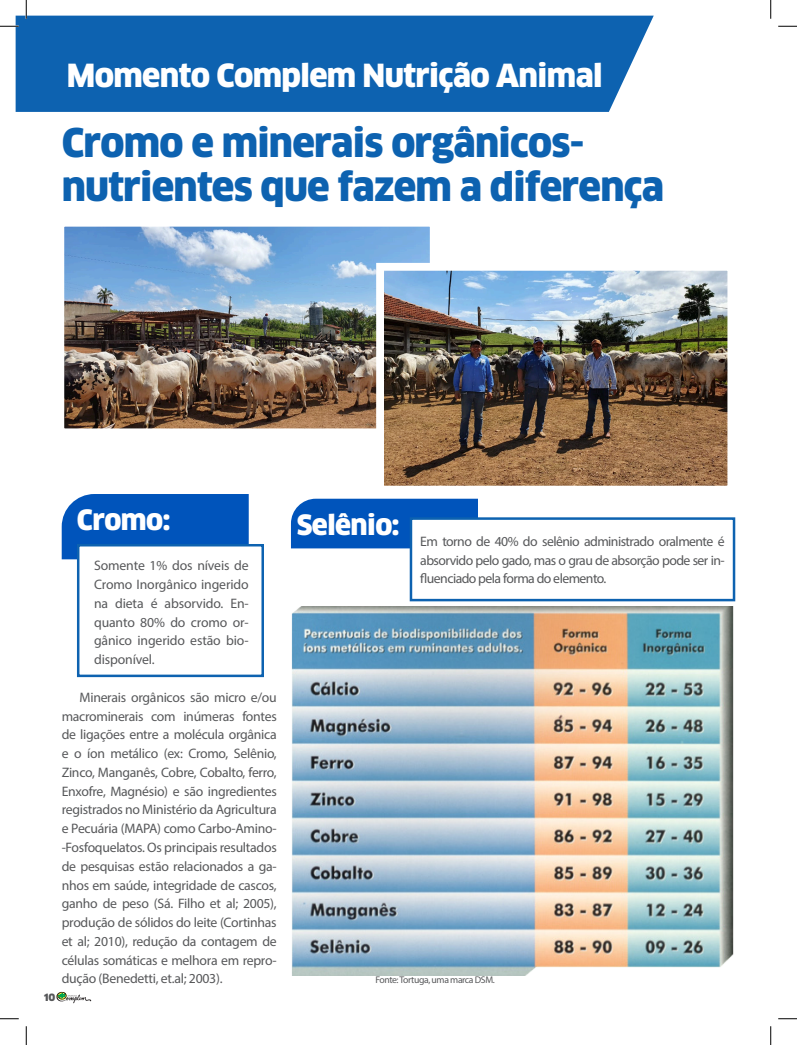
<style>
.page{position:relative;width:797px;height:1045px;background:#fff}
.page>*{position:absolute;margin:0;border:0;box-sizing:border-box;transform-origin:0 0}
.t1{font:900 38.5px/43.9px "Clan OSF";letter-spacing:-.02em;color:#0d62b0}
.t2{font:900 31.12px "Clan OSF";letter-spacing:-.02em;color:#fff}
.t3{font:900 27.25px "Clan OSF";letter-spacing:-.02em;color:#fff}
.t4{font:13.75px/18.8px "Myriad Pro";letter-spacing:-.02em;color:#57585a;text-align:justify}
.t5{font:900 11.38px "Clan OSF";color:#57585a}
.t6{font:9.75px "Myriad Pro";letter-spacing:-.04em;color:#57585a}
</style>
<div class="page">
<svg style="left:56px;top:991px;width:35px;height:12px"></svg>
<div style="left:291px;top:499px;width:187px;height:49px;background:#0054bb"></div>
<div style="left:410px;top:517px;width:325px;height:84px;background:#fff;border:2px solid #0d62b0"></div>
<div style="left:62px;top:494px;width:187px;height:65px;background:#0054bb"></div>
<div style="left:77px;top:544px;width:187px;height:133px;background:#fff;border:2px solid #0d62b0"></div>
<div style="left:16px;top:16px;width:637px;height:96px;background:#0d62b0"></div>
<img style="left:291px;top:606px;width:443px;height:369px">
<img style="left:65px;top:227px;width:364px;height:201px">
<div style="left:58px;top:220px;width:378px;height:215px;border:6px solid #fff"></div>
<img style="left:385px;top:272px;width:341px;height:212px">
<div style="left:376px;top:263px;width:359px;height:230px;border:8px solid #fff"></div>
<svg style="left:0;top:25px;width:19px;height:2px"></svg>
<svg style="left:778px;top:25px;width:19px;height:2px"></svg>
<svg style="left:0;top:1018px;width:19px;height:1px"></svg>
<svg style="left:778px;top:1018px;width:19px;height:1px"></svg>
<svg style="left:25px;top:0;width:2px;height:19px"></svg>
<svg style="left:25px;top:1026px;width:2px;height:19px"></svg>
<svg style="left:770px;top:0;width:1px;height:19px"></svg>
<svg style="left:770px;top:1026px;width:1px;height:19px"></svg>
<p class="t2" style="left:67px;top:58px;width:537px">Momento Complem Nutrição Animal</p>
<p class="t1" style="left:62px;top:121px;width:604px">Cromo e minerais orgânicos&shy;nutrientes que fazem a diferença</p>
<p class="t3" style="left:77px;top:504px;width:95px">Cromo:</p>
<p class="t3" style="left:297px;top:510px;width:104px">Selênio:</p>
<p class="t4" style="left:94px;top:556px;width:156px">Somente 1% dos níveis de Cromo Inorgânico ingerido na dieta é absorvido. En&shy;quanto 80% do cromo or&shy;gânico ingerido estão bio&shy;disponível.</p>
<p class="t4" style="left:420px;top:531px;width:306px">Em torno de 40% do selênio administrado oralmente é absorvido pelo gado, mas o grau de absorção pode ser in&shy;fluenciado pela forma do elemento.</p>
<p class="t4" style="left:62px;top:687px;width:216px;text-indent:18px">Minerais orgânicos são micro e/ou macrominerais com inúmeras fontes de ligações entre a molécula orgânica e o íon metálico (ex: Cromo, Selênio, Zinco, Manganês, Cobre, Cobalto, ferro, Enxofre, Magnésio) e são ingredientes registrados no Ministério da Agricultura e Pecuária (MAPA) como Carbo-Amino--Fosfoquelatos. Os principais resultados de pesquisas estão relacionados a ga&shy;nhos em saúde, integridade de cascos, ganho de peso (Sá. Filho et al; 2005), produção de sólidos do leite (Cortinhas et al; 2010), redução da contagem de células somáticas e melhora em repro&shy;dução (Benedetti, et.al; 2003).</p>
<p class="t5" style="left:44px;top:990px;width:13px">10</p>
<p class="t6" style="left:375px;top:974px;width:121px">Fonte: Tortuga, uma marca DSM.</p>
</div>
